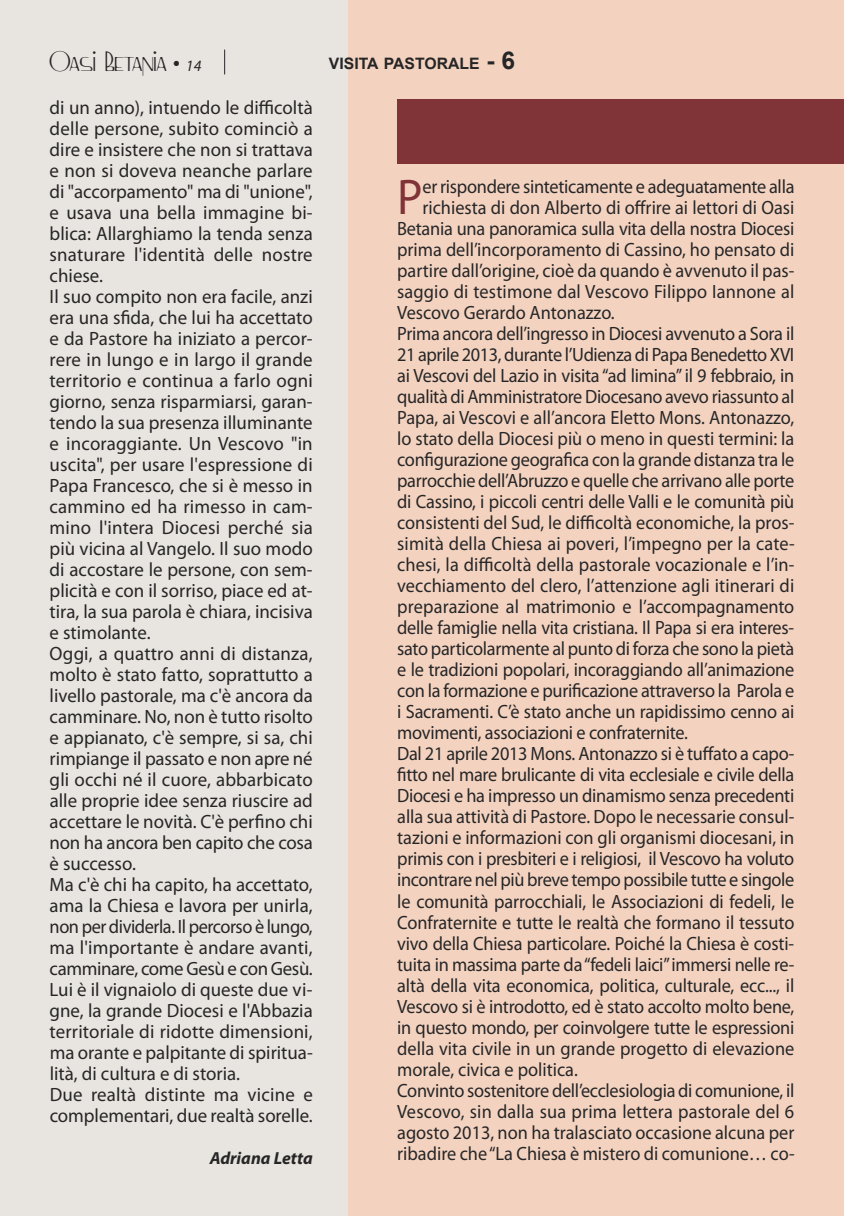
<style>
.page{position:relative;width:844px;height:1216px;background:#fff}
.page>*{position:absolute;margin:0;border:0;box-sizing:border-box;transform-origin:0 0}
.t1{font:50.4px "Myriad Pro";color:#813438;scale:.95 1}
.t2{font:28px "ss.drebeden";color:#272627}
.t3{font:19.25px "Myriad Pro";letter-spacing:-.005em;color:#272627;scale:.95 1}
.t4{font:19.25px/21px "Myriad Pro";letter-spacing:-.005em;color:#272627}
.t5{font:italic 700 17.5px "Myriad Pro";color:#272627}
.t6{font:700 15.75px "Arial";color:#272627}
.s1{font-family:"Arial";font-size:21px}
.s2{font-family:"Myriad Pro";font-style:italic;font-size:15.75px}
.s3{font-size:24.5px}
</style>
<div class="page">
<div style="left:347px;top:0;width:496px;height:1215px;background:#f3d3c0"></div>
<div style="left:0;top:0;width:347px;height:1215px;background:#e8e4df"></div>
<svg style="left:224px;top:50px;width:1px;height:24px"></svg>
<div style="left:397px;top:99px;width:446px;height:65px;background:#813438"></div>
<h2 class="t2" style="left:50px;top:50px;width:153px">Oasi Betania <span class="s1">•</span> <span class="s2">14</span></h2>
<p class="t4" style="left:50px;top:98px;width:264px">di un anno), intuendo le difficoltà delle persone, subito cominciò a dire e insistere che non si trattava e non si doveva neanche parlare di "accorpamento" ma di "unione", e usava una bella immagine bi&shy;blica: Allarghiamo la tenda senza snaturare l'identità delle nostre chiese.<br>Il suo compito non era facile, anzi era una sfida, che lui ha accettato e da Pastore ha iniziato a percor&shy;rere in lungo e in largo il grande territorio e continua a farlo ogni giorno, senza risparmiarsi, garan&shy;tendo la sua presenza illuminante e incoraggiante. Un Vescovo "in uscita", per usare l'espressione di<br>Papa Francesco, che si è messo in cammino ed ha rimesso in cam&shy;mino l'intera Diocesi perché sia più vicina al Vangelo. Il suo modo di accostare le persone, con sem&shy;plicità e con il sorriso, piace ed at&shy;tira, la sua parola è chiara, incisiva e stimolante.<br>Oggi, a quattro anni di distanza, molto è stato fatto, soprattutto a livello pastorale, ma c'è ancora da camminare. No, non è tutto risolto e appianato, c'è sempre, si sa, chi rimpiange il passato e non apre né gli occhi né il cuore, abbarbicato alle proprie idee senza riuscire ad accettare le novità. C'è perfino chi non ha ancora ben capito che cosa è successo.<br>Ma c'è chi ha capito, ha accettato, ama la Chiesa e lavora per unirla, non per dividerla. Il percorso è lungo, ma l'importante è andare avanti, camminare, come Gesù e con Gesù.<br>Lui è il vignaiolo di queste due vi&shy;gne, la grande Diocesi e l'Abbazia territoriale di ridotte dimensioni, ma orante e palpitante di spiritua&shy;lità, di cultura e di storia.<br>Due realtà distinte ma vicine e complementari, due realtà sorelle.</p>
<p class="t5" style="left:210px;top:1151px;width:104px">Adriana Letta</p>
<p class="t6" style="left:329px;top:55px;width:187px">VISITA PASTORALE <span class="s3">- 6</span></p>
<h1 class="t1" style="left:397px;top:178px;width:28px">P</h1>
<p class="t3" style="left:422px;top:179px;width:393px">er rispondere sinteticamente e adeguatamente alla</p>
<p class="t3" style="left:422px;top:200px;width:393px">richiesta di don Alberto di offrire ai lettori di Oasi</p>
<p class="t3" style="left:397px;top:221px;width:419px">Betania una panoramica sulla vita della nostra Diocesi</p>
<p class="t3" style="left:397px;top:242px;width:419px">prima dell’incorporamento di Cassino, ho pensato di</p>
<p class="t3" style="left:397px;top:263px;width:419px">partire dall’origine, cioè da quando è avvenuto il pas-</p>
<p class="t3" style="left:397px;top:284px;width:419px">saggio di testimone dal Vescovo Filippo Iannone al</p>
<p class="t3" style="left:397px;top:305px;width:230px">Vescovo Gerardo Antonazzo.</p>
<p class="t3" style="left:397px;top:326px;width:419px">Prima ancora dell’ingresso in Diocesi avvenuto a Sora il</p>
<p class="t3" style="left:397px;top:347px;width:419px">21 aprile 2013, durante l’Udienza di Papa Benedetto XVI</p>
<p class="t3" style="left:397px;top:368px;width:419px">ai Vescovi del Lazio in visita “ad limina” il 9 febbraio, in</p>
<p class="t3" style="left:397px;top:389px;width:419px">qualità di Amministratore Diocesano avevo riassunto al</p>
<p class="t3" style="left:397px;top:410px;width:419px">Papa, ai Vescovi e all’ancora Eletto Mons. Antonazzo,</p>
<p class="t3" style="left:397px;top:431px;width:419px">lo stato della Diocesi più o meno in questi termini: la</p>
<p class="t3" style="left:397px;top:452px;width:419px">configurazione geografica con la grande distanza tra le</p>
<p class="t3" style="left:397px;top:473px;width:419px">parrocchie dell’Abruzzo e quelle che arrivano alle porte</p>
<p class="t3" style="left:397px;top:494px;width:419px">di Cassino, i piccoli centri delle Valli e le comunità più</p>
<p class="t3" style="left:397px;top:515px;width:419px">consistenti del Sud, le difficoltà economiche, la pros-</p>
<p class="t3" style="left:397px;top:536px;width:420px">simità della Chiesa ai poveri, l’impegno per la cate-</p>
<p class="t3" style="left:397px;top:557px;width:419px">chesi, la difficoltà della pastorale vocazionale e l’in-</p>
<p class="t3" style="left:397px;top:578px;width:419px">vecchiamento del clero, l’attenzione agli itinerari di</p>
<p class="t3" style="left:397px;top:599px;width:419px">preparazione al matrimonio e l’accompagnamento</p>
<p class="t3" style="left:397px;top:620px;width:419px">delle famiglie nella vita cristiana. Il Papa si era interes-</p>
<p class="t3" style="left:397px;top:641px;width:419px">sato particolarmente al punto di forza che sono la pietà</p>
<p class="t3" style="left:397px;top:662px;width:419px">e le tradizioni popolari, incoraggiando all’animazione</p>
<p class="t3" style="left:397px;top:683px;width:419px">con la formazione e purificazione attraverso la Parola e</p>
<p class="t3" style="left:397px;top:704px;width:419px">i Sacramenti. C’è stato anche un rapidissimo cenno ai</p>
<p class="t3" style="left:397px;top:725px;width:307px">movimenti, associazioni e confraternite.</p>
<p class="t3" style="left:397px;top:746px;width:419px">Dal 21 aprile 2013 Mons. Antonazzo si è tuffato a capo-</p>
<p class="t3" style="left:397px;top:767px;width:419px">fitto nel mare brulicante di vita ecclesiale e civile della</p>
<p class="t3" style="left:397px;top:788px;width:419px">Diocesi e ha impresso un dinamismo senza precedenti</p>
<p class="t3" style="left:397px;top:809px;width:419px">alla sua attività di Pastore. Dopo le necessarie consul-</p>
<p class="t3" style="left:397px;top:830px;width:419px">tazioni e informazioni con gli organismi diocesani, in</p>
<p class="t3" style="left:397px;top:851px;width:419px">primis con i presbiteri e i religiosi, il Vescovo ha voluto</p>
<p class="t3" style="left:397px;top:872px;width:419px">incontrare nel più breve tempo possibile tutte e singole</p>
<p class="t3" style="left:397px;top:893px;width:419px">le comunità parrocchiali, le Associazioni di fedeli, le</p>
<p class="t3" style="left:397px;top:914px;width:419px">Confraternite e tutte le realtà che formano il tessuto</p>
<p class="t3" style="left:397px;top:935px;width:419px">vivo della Chiesa particolare. Poiché la Chiesa è costi-</p>
<p class="t3" style="left:397px;top:956px;width:419px">tuita in massima parte da“fedeli laici”immersi nelle re-</p>
<p class="t3" style="left:397px;top:977px;width:419px">altà della vita economica, politica, culturale, ecc..., il</p>
<p class="t3" style="left:397px;top:998px;width:419px">Vescovo si è introdotto, ed è stato accolto molto bene,</p>
<p class="t3" style="left:397px;top:1019px;width:419px">in questo mondo, per coinvolgere tutte le espressioni</p>
<p class="t3" style="left:397px;top:1040px;width:419px">della vita civile in un grande progetto di elevazione</p>
<p class="t3" style="left:397px;top:1061px;width:192px">morale, civica e politica.</p>
<p class="t3" style="left:397px;top:1082px;width:419px">Convinto sostenitore dell’ecclesiologia di comunione, il</p>
<p class="t3" style="left:397px;top:1103px;width:419px">Vescovo, sin dalla sua prima lettera pastorale del 6</p>
<p class="t3" style="left:397px;top:1124px;width:419px">agosto 2013, non ha tralasciato occasione alcuna per</p>
<p class="t3" style="left:397px;top:1145px;width:420px">ribadire che“La Chiesa è mistero di comunione… co-</p>
</div>
